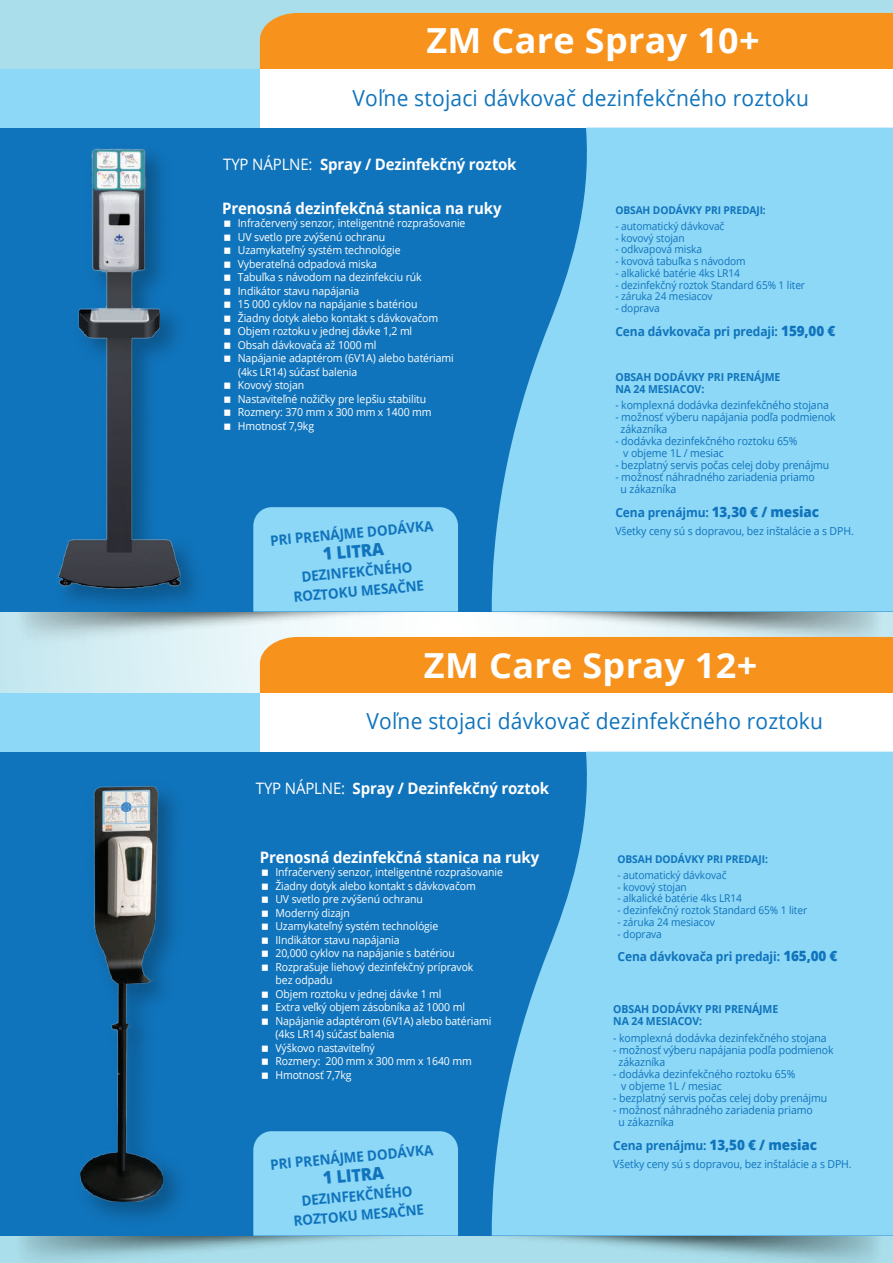
<style>
.page{position:relative;width:893px;height:1263px;background:#aadeea}
.page>*{position:absolute;margin:0;border:0;box-sizing:border-box;transform-origin:0 0}
.t1{font:700 34.65px "Open Sans";letter-spacing:.01em;color:#fff;scale:1.04 1}
.t2{font:22.05px "Open Sans";letter-spacing:.01em;color:#1074bc;scale:.95 1}
.t3{font:800 17.4px "Open Sans";color:#1074bc;scale:.95 1}
.t4{font:700 15.75px "Open Sans";letter-spacing:-.01em;color:#fff;scale:.95 1}
.t5{font:700 14.25px/19.5px "Open Sans";color:#1074bc;text-align:center;scale:.95 1}
.t6{font:700 12.6px "Open Sans";letter-spacing:-.01em;color:#1074bc;scale:.95 1}
.t7{font:11.1px/13.5px "Open Sans";letter-spacing:-.01em;color:#fff;scale:.95 1}
.t8{font:11.1px/12px "Open Sans";letter-spacing:-.01em;color:#1074bc;scale:.95 1}
.t9{font:700 11.1px/12px "Open Sans";letter-spacing:-.01em;color:#1074bc;scale:.95 1}
.t10{font:10.65px "Open Sans";letter-spacing:-.01em;color:#1074bc;scale:.95 1}
.t11{font:700 10.65px "Open Sans";letter-spacing:-.01em;color:#1074bc;scale:.95 1}
.s1{font-weight:400}
.s2{font-weight:800;font-size:14.25px}
</style>
<div class="page">
<img style="left:11px;top:612px;width:874px;height:81px">
<img style="left:11px;top:1235px;width:874px;height:28px">
<div style="left:0;top:693px;width:373px;height:372px;background:#8dd7f7"></div>
<div style="left:260px;top:637px;width:633px;height:56px;background:#f7931d"></div>
<div style="left:0;top:752px;width:893px;height:483px;background:#1074bc"></div>
<div style="left:260px;top:693px;width:633px;height:59px;background:#fff"></div>
<div style="left:253px;top:1131px;width:205px;height:104px;background:#8dd7f7"></div>
<svg style="left:492px;top:752px;width:401px;height:483px;background:#7ecbf0"></svg>
<div style="left:0;top:69px;width:373px;height:372px;background:#8dd7f7"></div>
<div style="left:260px;top:13px;width:633px;height:56px;background:#f7931d"></div>
<div style="left:0;top:128px;width:893px;height:484px;background:#1074bc"></div>
<div style="left:260px;top:69px;width:633px;height:59px;background:#fff"></div>
<div style="left:253px;top:507px;width:205px;height:105px;background:#8dd7f7"></div>
<svg style="left:492px;top:128px;width:401px;height:484px;background:#7ecbf0"></svg>
<img style="left:46px;top:598px;width:167px;height:24px">
<img style="left:58px;top:148px;width:138px;height:450px">
<img style="left:80px;top:792px;width:100px;height:427px">
<img style="left:81px;top:786px;width:82px;height:415px">
<h1 class="t1" style="left:426px;top:16px;width:322px">ZM Care Spray 10+</h1>
<h2 class="t2" style="left:353px;top:83px;width:482px">Voľne stojaci dávkovač dezinfekčného roztoku</h2>
<h3 class="t4" style="left:223px;top:153px;width:310px"><span class="s1">TYP NÁPLNE:</span> Spray / Dezinfekčný roztok</h3>
<h3 class="t4" style="left:222px;top:197px;width:295px">Prenosná dezinfekčná stanica na ruky</h3>
<p class="t7" style="left:238px;top:216px;width:241px">Infračervený senzor, inteligentné rozprašovanie<br>UV svetlo pre zvýšenú ochranu<br>Uzamykateľný systém technológie<br>Vyberateľná odpadová miska<br>Tabuľka s návodom na dezinfekciu rúk<br>Indikátor stavu napájania<br>15 000 cyklov na napájanie s batériou<br>Žiadny dotyk alebo kontakt s dávkovačom<br>Objem roztoku v jednej dávke 1,2 ml<br>Obsah dávkovača až 1000 ml<br>Napájanie adaptérom (6V1A) alebo batériami (4ks LR14) súčasť balenia<br>Kovový stojan<br>Nastaviteľné nožičky pre lepšiu stabilitu<br>Rozmery: 370 mm x 300 mm x 1400 mm<br>Hmotnosť 7,9kg</p>
<p class="t5" style="left:270px;top:530px;width:174px;rotate:-5deg">PRI PRENÁJME DODÁVKA</p>
<h3 class="t3" style="left:322px;top:541px;width:66px;rotate:-5deg">1 LITRA</h3>
<p class="t5" style="left:291px;top:567px;width:139px;rotate:-5deg">DEZINFEKČNÉHO<br>ROZTOKU MESAČNE</p>
<p class="t11" style="left:615px;top:202px;width:160px">OBSAH DODÁVKY PRI PREDAJI:</p>
<p class="t10" style="left:615px;top:219px;width:116px">- automatický dávkovač</p>
<p class="t10" style="left:615px;top:231px;width:74px">- kovový stojan</p>
<p class="t10" style="left:615px;top:242px;width:93px">- odkvapová miska</p>
<p class="t10" style="left:615px;top:254px;width:139px">- kovová tabuľka s návodom</p>
<p class="t10" style="left:615px;top:266px;width:133px">- alkalické batérie 4ks LR14</p>
<p class="t10" style="left:615px;top:277px;width:201px">- dezinfekčný roztok Standard 65% 1 liter</p>
<p class="t10" style="left:615px;top:289px;width:104px">- záruka 24 mesiacov</p>
<p class="t10" style="left:615px;top:301px;width:48px">- doprava</p>
<p class="t6" style="left:615px;top:322px;width:233px">Cena dávkovača pri predaji: <span class="s2">159,00 €</span></p>
<p class="t9" style="left:615px;top:370px;width:175px">OBSAH DODÁVKY PRI PRENÁJME<br>NA 24 MESIACOV:</p>
<p class="t8" style="left:615px;top:399px;width:226px">- komplexná dodávka dezinfekčného stojana</p>
<p class="t8" style="left:621px;top:411px;width:228px;text-indent:-5px">- možnosť výberu napájania podľa podmienok zákazníka</p>
<p class="t8" style="left:623px;top:435px;width:185px;text-indent:-8px">- dodávka dezinfekčného roztoku 65% v objeme 1L / mesiac</p>
<p class="t8" style="left:615px;top:459px;width:227px">- bezplatný servis počas celej doby prenájmu</p>
<p class="t8" style="left:621px;top:471px;width:206px;text-indent:-5px">- možnosť náhradného zariadenia priamo u zákazníka</p>
<p class="t6" style="left:615px;top:503px;width:216px">Cena prenájmu: <span class="s2">13,30 € / mesiac</span></p>
<p class="t8" style="left:615px;top:525px;width:252px">Všetky ceny sú s dopravou, bez inštalácie a s DPH.</p>
<h1 class="t1" style="left:424px;top:641px;width:322px">ZM Care Spray 12+</h1>
<h2 class="t2" style="left:367px;top:705px;width:482px">Voľne stojaci dávkovač dezinfekčného roztoku</h2>
<h3 class="t4" style="left:256px;top:777px;width:310px"><span class="s1">TYP NÁPLNE:</span> Spray / Dezinfekčný roztok</h3>
<h3 class="t4" style="left:260px;top:846px;width:295px">Prenosná dezinfekčná stanica na ruky</h3>
<p class="t7" style="left:275px;top:865px;width:241px">Infračervený senzor, inteligentné rozprašovanie<br>Žiadny dotyk alebo kontakt s dávkovačom<br>UV svetlo pre zvýšenú ochranu<br>Moderný dizajn<br>Uzamykateľný systém technológie<br>IIndikátor stavu napájania<br>20,000 cyklov na napájanie s batériou<br>Rozprašuje liehový dezinfekčný prípravok<br>bez odpadu<br>Objem roztoku v jednej dávke 1 ml<br>Extra veľký objem zásobníka až 1000 ml<br>Napájanie adaptérom (6V1A) alebo batériami (4ks LR14) súčasť balenia<br>Výškovo nastaviteľný<br>Rozmery: 200 mm x 300 mm x 1640 mm<br>Hmotnosť 7,7kg</p>
<p class="t5" style="left:270px;top:1154px;width:174px;rotate:-5deg">PRI PRENÁJME DODÁVKA</p>
<h3 class="t3" style="left:322px;top:1165px;width:66px;rotate:-5deg">1 LITRA</h3>
<p class="t5" style="left:291px;top:1191px;width:139px;rotate:-5deg">DEZINFEKČNÉHO<br>ROZTOKU MESAČNE</p>
<p class="t11" style="left:617px;top:851px;width:160px">OBSAH DODÁVKY PRI PREDAJI:</p>
<p class="t10" style="left:617px;top:868px;width:116px">- automatický dávkovač</p>
<p class="t10" style="left:617px;top:879px;width:74px">- kovový stojan</p>
<p class="t10" style="left:617px;top:891px;width:133px">- alkalické batérie 4ks LR14</p>
<p class="t10" style="left:617px;top:903px;width:201px">- dezinfekčný roztok Standard 65% 1 liter</p>
<p class="t10" style="left:617px;top:915px;width:104px">- záruka 24 mesiacov</p>
<p class="t10" style="left:617px;top:926px;width:48px">- doprava</p>
<p class="t6" style="left:617px;top:948px;width:233px">Cena dávkovača pri predaji: <span class="s2">165,00 €</span></p>
<p class="t9" style="left:613px;top:1003px;width:175px">OBSAH DODÁVKY PRI PRENÁJME<br>NA 24 MESIACOV:</p>
<p class="t8" style="left:613px;top:1031px;width:226px">- komplexná dodávka dezinfekčného stojana</p>
<p class="t8" style="left:618px;top:1043px;width:228px;text-indent:-5px">- možnosť výberu napájania podľa podmienok zákazníka</p>
<p class="t8" style="left:621px;top:1067px;width:185px;text-indent:-8px">- dodávka dezinfekčného roztoku 65% v objeme 1L / mesiac</p>
<p class="t8" style="left:613px;top:1091px;width:227px">- bezplatný servis počas celej doby prenájmu</p>
<p class="t8" style="left:618px;top:1103px;width:206px;text-indent:-5px">- možnosť náhradného zariadenia priamo u zákazníka</p>
<p class="t6" style="left:613px;top:1136px;width:216px">Cena prenájmu: <span class="s2">13,50 € / mesiac</span></p>
<p class="t8" style="left:613px;top:1157px;width:252px">Všetky ceny sú s dopravou, bez inštalácie a s DPH.</p>
</div>
